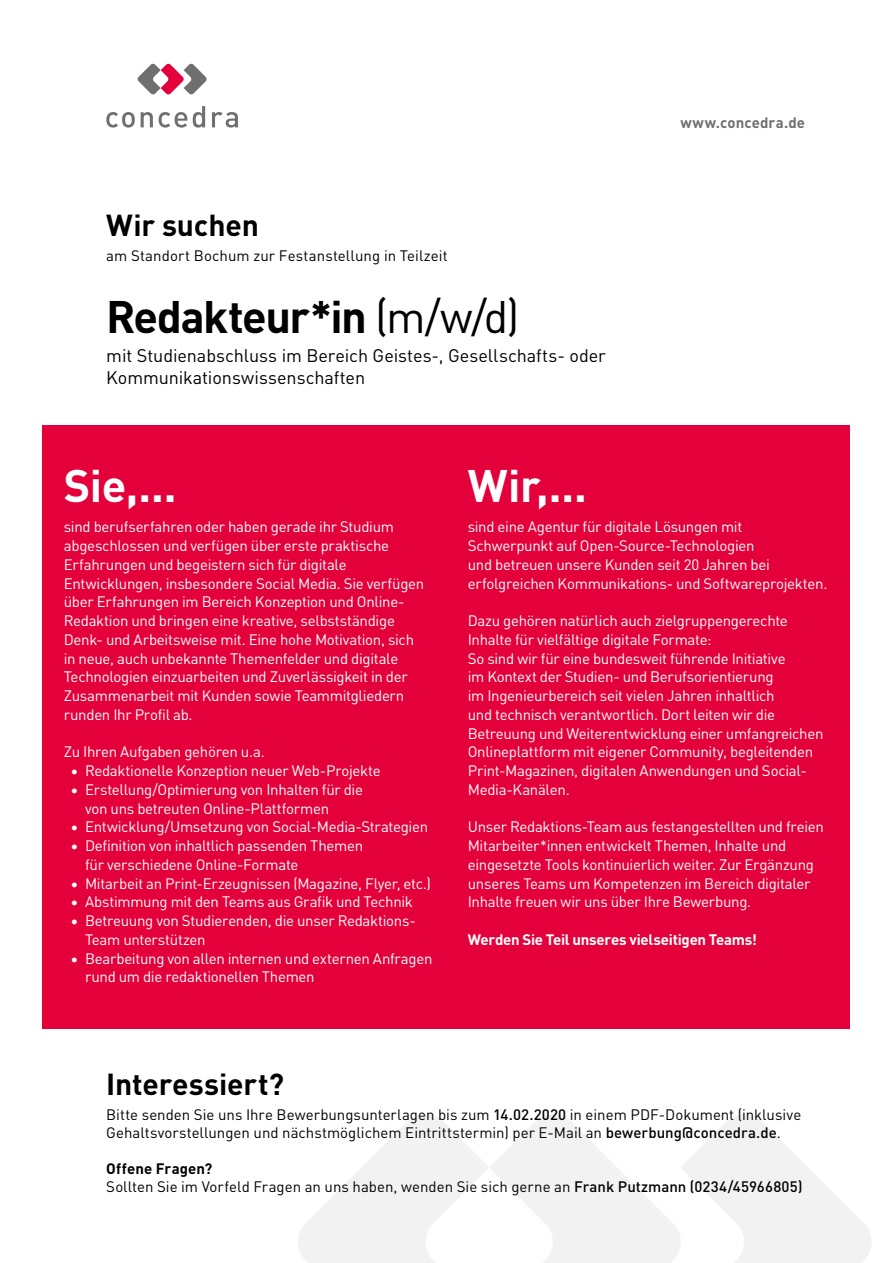
<style>
.page{position:relative;width:893px;height:1263px;background:#fff}
.page>*{position:absolute;margin:0;border:0;box-sizing:border-box;transform-origin:0 0}
.t1{font:700 45px "DINOT";letter-spacing:-.035em;color:#000}
.t2{font:700 45px "DINOT";letter-spacing:-.01em;color:#fff}
.t3{font:700 30px "DINOT";letter-spacing:-.005em;color:#000}
.t4{font:18px/21.6px "DINOT";letter-spacing:-.005em;color:#000}
.t5{font:15px/18.8px "DINOT";letter-spacing:-.02em;color:#fff}
.t6{font:15px/18px "DINOT";color:#000}
.t7{font:700 15px "DINOT";letter-spacing:-.02em;color:#fff}
.t8{font:700 15px "DINOT";letter-spacing:.005em;color:#706f6f}
.s1{font-weight:400}
.s2{font-weight:500}
.s3{font-weight:700}
</style>
<div class="page">
<div style="left:43px;top:425px;width:807px;height:604px;background:#e4003a"></div>
<svg style="left:137px;top:63px;width:70px;height:32px"></svg>
<svg style="left:106px;top:112px;width:29px;height:16px"></svg>
<svg style="left:141px;top:112px;width:12px;height:15px"></svg>
<svg style="left:159px;top:112px;width:28px;height:16px"></svg>
<svg style="left:193px;top:106px;width:12px;height:22px"></svg>
<svg style="left:212px;top:112px;width:26px;height:16px"></svg>
<svg style="left:298px;top:1114px;width:573px;height:149px"></svg>
<h2 class="t3" style="left:106px;top:201px;width:154px">Wir suchen</h2>
<p class="t6" style="left:106px;top:245px;width:343px">am Standort Bochum zur Festanstellung in Teilzeit</p>
<h1 class="t1" style="left:106px;top:282px;width:415px">Redakteur*in <span class="s1">(m/w/d)</span></h1>
<p class="t4" style="left:106px;top:343px;width:501px">mit Studienabschluss im Bereich Geistes-, Gesellschafts- oder<br>Kommunikationswissenschaften</p>
<h1 class="t2" style="left:64px;top:451px;width:114px">Sie,...</h1>
<h1 class="t2" style="left:468px;top:451px;width:121px">Wir,...</h1>
<p class="t8" style="left:680px;top:110px;width:126px">www.concedra.de</p>
<p class="t5" style="left:64px;top:516px;width:362px">sind berufserfahren oder haben gerade ihr Studium abgeschlossen und verfügen über erste praktische Erfahrungen und begeistern sich für digitale Entwicklungen, insbesondere Social Media. Sie verfügen über Erfahrungen im Bereich Konzeption und Online-Redaktion und bringen eine kreative, selbstständige Denk- und Arbeitsweise mit. Eine hohe Motivation, sich in neue, auch unbekannte Themenfelder und digitale Technologien einzuarbeiten und Zuverlässigkeit in der Zusammenarbeit mit Kunden sowie Teammitgliedern runden Ihr Profil ab.</p>
<p class="t5" style="left:64px;top:741px;width:203px">Zu Ihren Aufgaben gehören u.a.</p>
<p class="t5" style="left:71px;top:760px;width:312px">• Redaktionelle Konzeption neuer Web-Projekte</p>
<p class="t5" style="left:85px;top:779px;width:279px;text-indent:-14px">• Erstellung/Optimierung von Inhalten für die von uns betreuten Online-Plattformen</p>
<p class="t5" style="left:71px;top:816px;width:359px">• Entwicklung/Umsetzung von Social-Media-Strategien</p>
<p class="t5" style="left:85px;top:835px;width:280px;text-indent:-14px">• Definition von inhaltlich passenden Themen für verschiedene Online-Formate</p>
<p class="t5" style="left:71px;top:872px;width:362px">• Mitarbeit an Print-Erzeugnissen (Magazine, Flyer, etc.)</p>
<p class="t5" style="left:71px;top:891px;width:344px">• Abstimmung mit den Teams aus Grafik und Technik</p>
<p class="t5" style="left:85px;top:910px;width:332px;text-indent:-14px">• Betreuung von Studierenden, die unser Redaktions-<br>Team unterstützen</p>
<p class="t5" style="left:85px;top:947px;width:349px;text-indent:-14px">• Bearbeitung von allen internen und externen Anfragen rund um die redaktionellen Themen</p>
<p class="t5" style="left:468px;top:516px;width:361px">sind eine Agentur für digitale Lösungen mit Schwerpunkt auf Open-Source-Technologien<br>und betreuen unsere Kunden seit 20 Jahren bei erfolgreichen Kommunikations- und Softwareprojekten.</p>
<p class="t5" style="left:468px;top:610px;width:357px">Dazu gehören natürlich auch zielgruppengerechte Inhalte für vielfältige digitale Formate:<br>So sind wir für eine bundesweit führende Initiative<br>im Kontext der Studien- und Berufsorientierung<br>im Ingenieurbereich seit vielen Jahren inhaltlich<br>und technisch verantwortlich. Dort leiten wir die Betreuung und Weiterentwicklung einer umfangreichen Onlineplattform mit eigener Community, begleitenden Print-Magazinen, digitalen Anwendungen und Social-Media-Kanälen.</p>
<p class="t5" style="left:468px;top:816px;width:358px">Unser Redaktions-Team aus festangestellten und freien Mitarbeiter*innen entwickelt Themen, Inhalte und eingesetzte Tools kontinuierlich weiter. Zur Ergänzung unseres Teams um Kompetenzen im Bereich digitaler Inhalte freuen wir uns über Ihre Bewerbung.</p>
<p class="t7" style="left:468px;top:928px;width:291px">Werden Sie Teil unseres vielseitigen Teams!</p>
<h2 class="t3" style="left:106px;top:1060px;width:179px">Interessiert?</h2>
<p class="t6" style="left:106px;top:1104px;width:696px">Bitte senden Sie uns Ihre Bewerbungsunterlagen bis zum <span class="s2">14.02.2020</span> in einem PDF-Dokument (inklusive<br>Gehaltsvorstellungen und nächstmöglichem Eintrittstermin) per E-Mail an <span class="s2">bewerbung@concedra.de</span>.</p>
<p class="t6" style="left:106px;top:1158px;width:698px"><span class="s3">Offene Fragen?<br></span>Sollten Sie im Vorfeld Fragen an uns haben, wenden Sie sich gerne an <span class="s2">Frank Putzmann (0234/45966805)</span></p>
</div>
